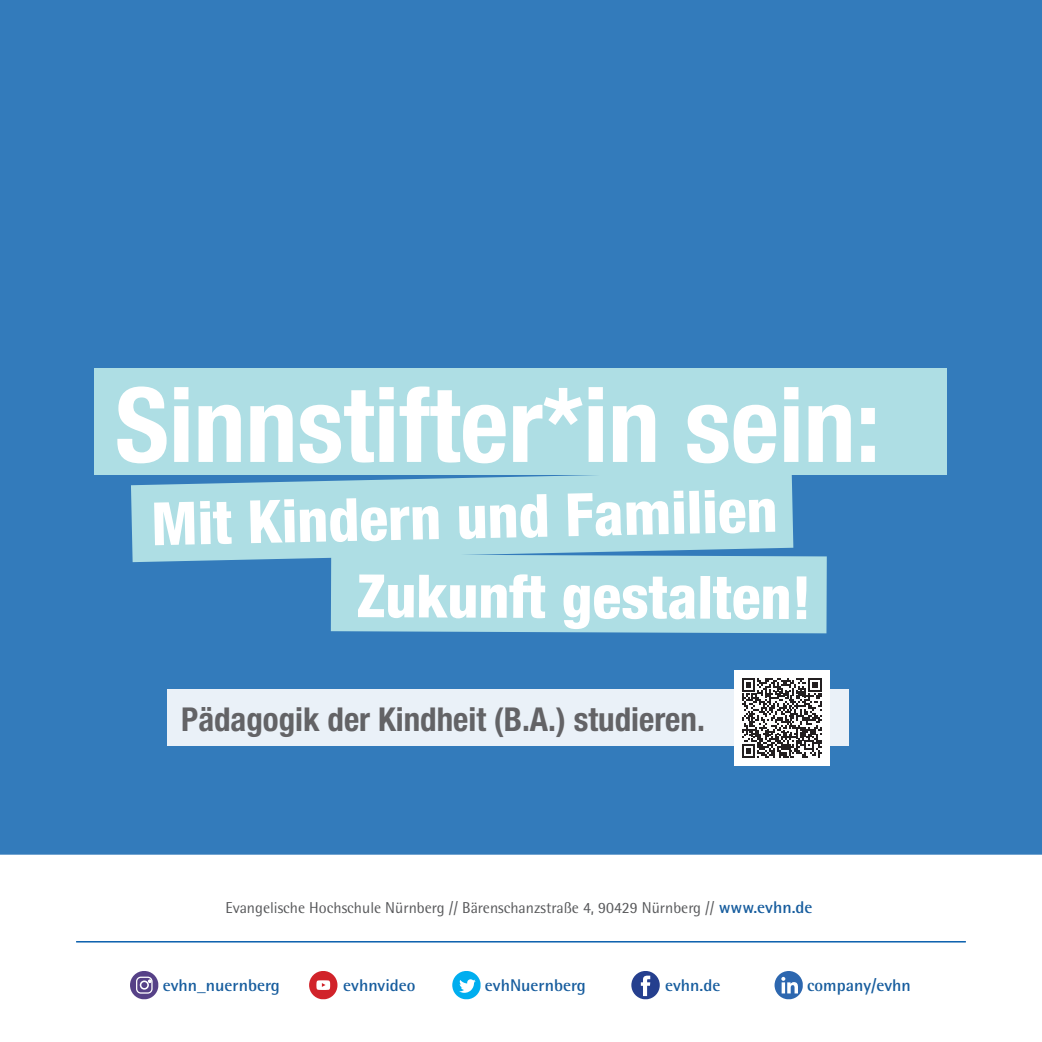
<style>
.page{position:relative;width:1042px;height:1042px;background:#fff}
.page>*{position:absolute;margin:0;border:0;box-sizing:border-box;transform-origin:0 0}
.t1{font:700 condensed 103.6px "Helvetica Neue";color:#fff}
.t2{font:800 condensed 59.68px "Helvetica Neue";letter-spacing:-.005em;color:#fff}
.t3{font:700 condensed 32.9px "Helvetica Neue";color:#636366}
.Fließtext{font:700 16.97px "Rotis Semi Sans";color:#175d9e}
.Fließtext-2{font:15.75px "Rotis Semi Sans";color:#57585a}
.s1{font-weight:700;font-size:16.97px;color:#175d9e}
</style>
<div class="page">
<div style="left:0;top:0;width:1042px;height:854px;background:#337bbb"></div>
<hr style="left:76px;top:941px;width:890px;height:1px;background:#015aaa">
<div style="left:631px;top:971px;width:29px;height:28px;background:#253f8e;border-radius:14px"></div>
<svg style="left:641px;top:975px;width:9px;height:21px"></svg>
<svg style="left:452px;top:971px;width:28px;height:28px"></svg>
<svg style="left:309px;top:971px;width:28px;height:28px"></svg>
<div style="left:130px;top:971px;width:28px;height:28px;background:#564187;border-radius:13px"></div>
<svg style="left:136px;top:976px;width:17px;height:17px"></svg>
<svg style="left:774px;top:971px;width:29px;height:28px"></svg>
<div style="left:94px;top:368px;width:853px;height:107px;background:#aedee4"></div>
<svg style="left:131px;top:475px;width:662px;height:87px;fill:#aedee4"></svg>
<div style="left:331px;top:554px;width:496px;height:79px;background:#aedee4"></div>
<div style="left:167px;top:690px;width:681px;height:56px;background:#eaf1f8"></div>
<div style="left:734px;top:670px;width:95px;height:96px;background:#fff"></div>
<svg style="left:742px;top:678px;width:80px;height:80px"></svg>
<p class="t1" style="left:115px;top:362px;width:767px">Sinnstifter*in sein:</p>
<p class="t2" style="left:151px;top:486px;width:628px;rotate:-1deg">Mit Kindern und Familien</p>
<p class="t2" style="left:357px;top:560px;width:456px">Zukunft gestalten!</p>
<p class="t3" style="left:181px;top:699px;width:525px">Pädagogik der Kindheit (B.A.) studieren.</p>
<p class="Fließtext-2" style="left:225px;top:899px;width:588px">Evangelische Hochschule Nürnberg // Bärenschanzstraße 4, 90429 Nürnberg // <span class="s1">www.evhn.de</span></p>
<p class="Fließtext" style="left:163px;top:975px;width:118px">evhn_nuernberg</p>
<p class="Fließtext" style="left:343px;top:975px;width:74px">evhnvideo</p>
<p class="Fließtext" style="left:485px;top:975px;width:102px">evhNuernberg</p>
<p class="Fließtext" style="left:665px;top:975px;width:57px">evhn.de</p>
<p class="Fließtext" style="left:807px;top:975px;width:105px">company/evhn</p>
</div>
